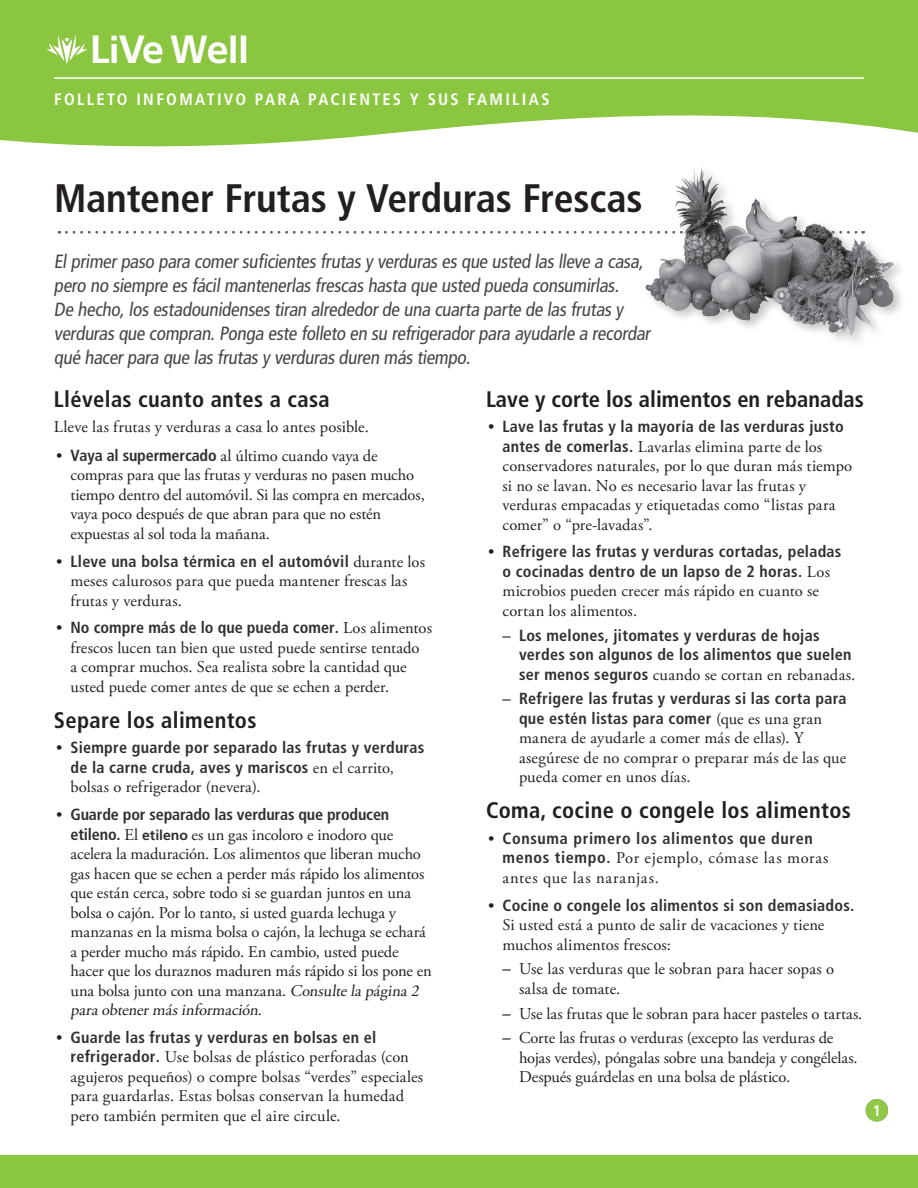
<style>
.page{position:relative;width:918px;height:1188px;background:#fff}
.page>*{position:absolute;margin:0;border:0;box-sizing:border-box;transform-origin:0 0}
.t1{font:700 condensed 39.75px "Frutiger LT Std";letter-spacing:-.005em;color:#231f20}
.t2{font:700 39.45px "Frutiger LT Std";color:#fff}
.Level_1{font:700 condensed 22.5px "Frutiger LT Std";letter-spacing:.015em;color:#231f20}
.Opening_paragraph_te{font:condensed 19.2px/24px "Frutiger LT Std";color:#454647}
.Main{font:16.5px/19.5px "Adobe Garamond Pro";color:#231f20}
.Main-2{font:16.5px/19.5px "Adobe Garamond Pro";letter-spacing:.04em;color:#231f20}
.t3{font:700 condensed 16.5px "Frutiger LT Std";letter-spacing:.14em;color:#fff}
.t4{font:700 condensed 16.2px/19.5px "Frutiger LT Std";letter-spacing:.015em;color:#312f30;text-align:center}
.t5{font:700 condensed 16.2px "Frutiger LT Std";letter-spacing:-.01em;color:#312f30}
.t6{font:700 condensed 16.2px "Frutiger LT Std";letter-spacing:.04em;color:#312f30}
.t7{font:700 condensed 15.45px "Frutiger LT Std";color:#fff}
.s1{font-size:37.05px}
.s2{font-size:36.6px}
.s3{font-family:"Frutiger LT Std";font-weight:700;font-stretch:condensed;font-size:16.2px;color:#312f30}
.s4{font-family:"Adobe Garamond Pro";font-weight:400;font-stretch:normal;font-size:16.5px;color:#231f20}
.s5{font-family:"Frutiger LT Std";font-weight:700;font-size:14.1px;color:#312f30}
.s6{font-family:"Sabon";font-weight:400;font-stretch:normal;font-size:16.5px;color:#231f20}
.s7{font-family:"Sabon"}
</style>
<div class="page">
<div style="left:0;top:1155px;width:918px;height:33px;background:#8bc640"></div>
<div style="left:866px;top:1099px;width:22px;height:22px;background:#91c847;border-radius:50%"></div>
<svg style="left:0;top:0;width:918px;height:147px;background:#98cc55"></svg>
<svg style="left:47px;top:36px;width:40px;height:28px"></svg>
<hr style="left:54px;top:77px;width:810px;height:2px;background:#fff">
<svg style="left:66px;top:231px;width:571px;height:2px"></svg>
<div style="left:642px;top:163px;width:264px;height:190px;background:#231f20;opacity:.25"></div>
<img style="left:683px;top:166px;width:19px;height:20px">
<h2 class="t2" style="left:90px;top:27px;width:161px">L<span class="s1">i</span>Ve We<span class="s2">ll</span></h2>
<p class="t3" style="left:54px;top:90px;width:497px">FOLLETO INFOMATIVO PARA PACIENTES Y SUS FAMILIAS</p>
<p class="t1" style="left:54px;top:174px;width:590px">Mantener Frutas y Verduras Frescas</p>
<p class="Opening_paragraph_te" style="left:54px;top:249px;width:601px">Elprimerpaso para comersuficientes frutas y verduras es que usted las lleve a casa, pero no siempre es fácilmantenerlas frescas hasta que usted pueda consumirlas.<br>De hecho,los estadounidenses tiran alrededorde una cuarta parte de las frutas y verduras que compran.Ponga este folleto en su refrigeradorpara ayudarle a recordar qué hacerpara que las frutas y verduras duren más tiempo.</p>
<p class="Level_1" style="left:54px;top:385px;width:277px">Llévelas cuanto antes a casa</p>
<p class="Main" style="left:54px;top:418px;width:316px">Lleve las frutas y verduras a casa lo antes posible.</p>
<p class="Main" style="left:70px;top:446px;width:356px;text-indent:-14px">• <span class="s3">Vaya al supermercado</span> al último cuando vaya de compras para que las frutas y verduras no pasen mucho tiempo dentro del automóvil. Si las compra en mercados, vaya poco después de que abran para que no estén expuestas al sol toda la mañana.</p>
<p class="t4" style="left:56px;top:551px;width:370px"><span class="s4">•</span> Lleve una bolsa térmica en el automóvil <span class="s4">durante los</span></p>
<p class="Main" style="left:70px;top:572px;width:338px">meses calurosos para que pueda mantener frescas las frutas y verduras.</p>
<p class="t4" style="left:56px;top:618px;width:377px"><span class="s4">•</span> No compre más de lo que pueda comer. <span class="s4">Los alimentos</span></p>
<p class="Main" style="left:70px;top:638px;width:350px">frescos lucen tan bien que usted puede sentirse tentado a comprar muchos. Sea realista sobre la cantidad que usted puede comer antes de que se echen a perder.</p>
<p class="Level_1" style="left:54px;top:707px;width:204px">Separe los alimentos</p>
<p class="t4" style="left:70px;top:738px;width:355px;text-align:left;text-indent:-14px"><span class="s4">•</span> Siempre guarde por separado las frutas y verduras de la carne cruda, aves y mariscos <span class="s4">en el carrito,</span></p>
<p class="Main" style="left:70px;top:778px;width:192px">bolsas o refrigerador (nevera).</p>
<p class="t5" style="left:56px;top:805px;width:335px"><span class="s4">•</span> Guarde por separado las verduras que producen</p>
<p class="Main" style="left:70px;top:825px;width:363px"><span class="s3">etileno.</span> El <span class="s5">etileno</span> es un gas incoloro e inodoro que acelera la maduración. Los alimentos que liberan mucho gas hacen que se echen a perder más rápido los alimentos que están cerca, sobre todo si se guardan juntos en una bolsa o cajón. Por lo tanto, si usted guarda lechuga y manzanas en la misma bolsa o cajón, la lechuga se echará a perder mucho más rápido. En cambio, usted puede hacer que los duraznos maduren más rápido si los pone en una bolsa junto con una manzana. Consulte la página 2 para obtenermásinformación.</p>
<p class="t4" style="left:56px;top:1027px;width:322px"><span class="s4">•</span> Guarde las frutas y verduras en bolsas en el</p>
<p class="Main" style="left:70px;top:1048px;width:354px"><span class="s3">refrigerador.</span> Use bolsas de plástico perforadas (con agujeros pequeños) o compre bolsas “verdes” especiales para guardarlas. Estas bolsas conservan la humedad pero también permiten que el aire circule.</p>
<p class="Level_1" style="left:486px;top:385px;width:379px">Lave y corte los alimentos en rebanadas</p>
<p class="t4" style="left:488px;top:417px;width:357px"><span class="s4">•</span> Lave las frutas y la mayoría de las verduras justo</p>
<p class="Main" style="left:502px;top:437px;width:351px"><span class="s3">antes de comerlas.</span> Lavarlas elimina parte de los conservadores naturales, por lo que duran más tiempo si no se lavan. No es necesario lavar las frutas y verduras empacadas y etiquetadas como “listas para comer” o “pre-lavadas”.</p>
<p class="t4" style="left:488px;top:542px;width:355px"><span class="s4">•</span> Refrigere las frutas y verduras cortadas, peladas o cocinadas dentro de un lapso de 2 horas. <span class="s4">Los</span></p>
<p class="Main" style="left:502px;top:582px;width:318px">microbios pueden crecer más rápido en cuanto se cortan los alimentos.</p>
<p class="t4" style="left:519px;top:625px;width:334px;text-align:left;text-indent:-16px"><span class="s6">–</span> Los melones, jitomates y verduras de hojas verdes son algunos de los alimentos que suelen</p>
<p class="Main" style="left:519px;top:665px;width:338px"><span class="s3">ser menos seguros</span> cuando se cortan en rebanadas.</p>
<p class="t4" style="left:502px;top:689px;width:346px"><span class="s6">–</span> Refrigere las frutas y verduras si las corta para que estén listas para comer <span class="s4">(que es una gran</span></p>
<p class="Main" style="left:519px;top:729px;width:329px">manera de ayudarle a comer más de ellas). Y asegúrese de no comprar o preparar más de las que pueda comer en unos días.</p>
<p class="Level_1" style="left:486px;top:797px;width:366px">Coma, cocine o congele los alimentos</p>
<p class="t6" style="left:488px;top:829px;width:326px"><span class="s4">•</span> Consuma primero los alimentos que duren</p>
<p class="Main-2" style="left:502px;top:849px;width:327px"><span class="s3">menos tiempo.</span> Por ejemplo, cómase las moras antes que las naranjas.</p>
<p class="t4" style="left:488px;top:895px;width:368px"><span class="s4">•</span> Cocine o congele los alimentos si son demasiados.</p>
<p class="Main" style="left:502px;top:916px;width:323px">Si usted está a punto de salir de vacaciones y tiene muchos alimentos frescos:</p>
<p class="Main" style="left:519px;top:960px;width:317px;text-indent:-16px"><span class="s7">–</span> Use las verduras que le sobran para hacer sopas o salsa de tomate.</p>
<p class="Main" style="left:502px;top:1004px;width:361px"><span class="s7">–</span> Use las frutas que le sobran para hacer pasteles o tartas.</p>
<p class="Main" style="left:519px;top:1029px;width:340px;text-indent:-16px"><span class="s7">–</span> Corte las frutas o verduras (excepto las verduras de hojas verdes), póngalas sobre una bandeja y congélelas.<br>Después guárdelas en una bolsa de plástico.</p>
<p class="t7" style="left:873px;top:1101px;width:10px">1</p>
</div>
